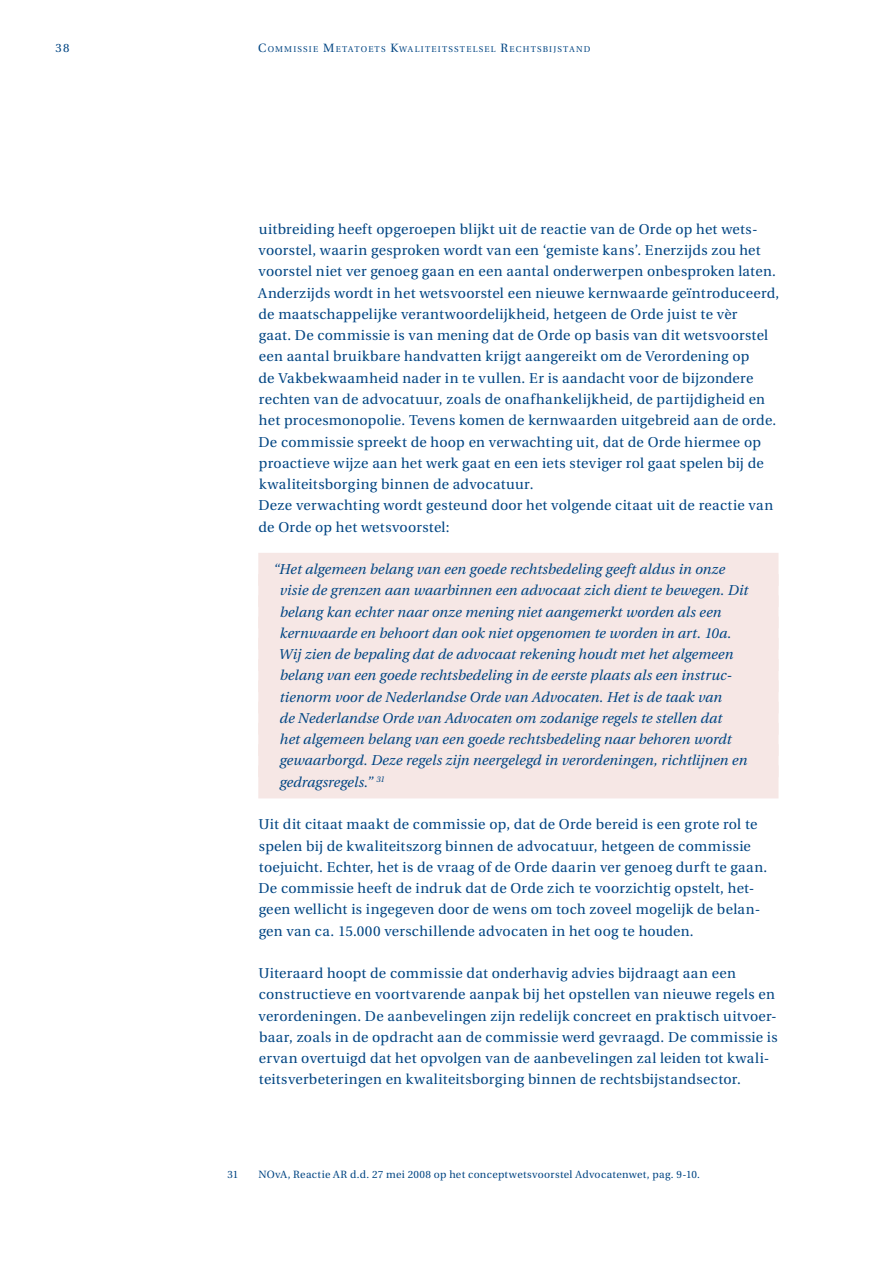
<style>
.page{position:relative;width:893px;height:1263px;background:#fff}
.page>*{position:absolute;margin:0;border:0;box-sizing:border-box;transform-origin:0 0}
.t1{font:14.25px/21.3px "Utopia";letter-spacing:.02em;color:#004583}
.t2{font:italic 14.25px/21.3px "Utopia";letter-spacing:.005em;color:#004583}
.t3{font:12px "Utopia";color:#004583}
.t4{font:10.5px "Utopia";letter-spacing:.03em;color:#004583}
.t5{font:8.4px "Utopia";letter-spacing:.14em;color:#004583}
.s1{font-size:12px}
</style>
<div class="page">
<div style="left:258px;top:553px;width:520px;height:33px;background:#f6e7e5"></div>
<div style="left:258px;top:574px;width:520px;height:33px;background:#f6e7e5"></div>
<div style="left:258px;top:595px;width:520px;height:33px;background:#f6e7e5"></div>
<div style="left:258px;top:617px;width:520px;height:33px;background:#f6e7e5"></div>
<div style="left:258px;top:638px;width:520px;height:33px;background:#f6e7e5"></div>
<div style="left:258px;top:659px;width:520px;height:33px;background:#f6e7e5"></div>
<div style="left:258px;top:680px;width:520px;height:33px;background:#f6e7e5"></div>
<div style="left:258px;top:702px;width:520px;height:33px;background:#f6e7e5"></div>
<div style="left:258px;top:723px;width:520px;height:33px;background:#f6e7e5"></div>
<div style="left:258px;top:744px;width:520px;height:33px;background:#f6e7e5"></div>
<div style="left:258px;top:765px;width:520px;height:33px;background:#f6e7e5"></div>
<p class="t3" style="left:55px;top:42px;width:15px">38</p>
<p class="t5" style="left:258px;top:45px;width:334px"><span class="s1">C</span>OMMISSIE <span class="s1">M</span>ETATOETS <span class="s1">K</span>WALITEITSSTELSEL <span class="s1">R</span>ECHTSBIJSTAND</p>
<p class="t1" style="left:258px;top:219px;width:523px">uitbreiding heeft opgeroepen blijkt uit de reactie van de Orde op het wets&shy;voorstel, waarin gesproken wordt van een ‘gemiste kans’. Enerzijds zou het voorstel niet ver genoeg gaan en een aantal onderwerpen onbesproken laten.<br>Anderzijds wordt in het wetsvoorstel een nieuwe kernwaarde geïntroduceerd, de maatschappelijke verantwoordelijkheid, hetgeen de Orde juist te vèr<br>gaat. De commissie is van mening dat de Orde op basis van dit wetsvoorstel een aantal bruikbare handvatten krijgt aangereikt om de Verordening op<br>de Vakbekwaamheid nader in te vullen. Er is aandacht voor de bijzondere rechten van de advocatuur, zoals de onafhankelijkheid, de partijdigheid en het procesmonopolie. Tevens komen de kernwaarden uitgebreid aan de orde.<br>De commissie spreekt de hoop en verwachting uit, dat de Orde hiermee op proactieve wijze aan het werk gaat en een iets steviger rol gaat spelen bij de kwaliteitsborging binnen de advocatuur.<br>Deze verwachting wordt gesteund door het volgende citaat uit de reactie van de Orde op het wetsvoorstel:</p>
<p class="t2" style="left:279px;top:559px;width:471px;text-indent:-5px">“Het algemeen belang van een goede rechtsbedeling geeft aldus in onze visie de grenzen aan waarbinnen een advocaat zich dient te bewegen. Dit belang kan echter naar onze mening niet aangemerkt worden als een kernwaarde en behoort dan ook niet opgenomen te worden in art. 10a.<br>Wij zien de bepaling dat de advocaat rekening houdt met het algemeen belang van een goede rechtsbedeling in de eerste plaats als een instruc&shy;tienorm voor de Nederlandse Orde van Advocaten. Het is de taak van<br>de Nederlandse Orde van Advocaten om zodanige regels te stellen dat<br>het algemeen belang van een goede rechtsbedeling naar behoren wordt gewaarborgd. Deze regels zijn neergelegd in verordeningen, richtlijnen en gedragsregels.” <sup>31</sup></p>
<p class="t1" style="left:258px;top:814px;width:510px">Uit dit citaat maakt de commissie op, dat de Orde bereid is een grote rol te spelen bij de kwaliteitszorg binnen de advocatuur, hetgeen de commissie toejuicht. Echter, het is de vraag of de Orde daarin ver genoeg durft te gaan.<br>De commissie heeft de indruk dat de Orde zich te voorzichtig opstelt, het&shy;geen wellicht is ingegeven door de wens om toch zoveel mogelijk de belan&shy;gen van ca. 15.000 verschillende advocaten in het oog te houden.</p>
<p class="t1" style="left:258px;top:963px;width:521px">Uiteraard hoopt de commissie dat onderhavig advies bijdraagt aan een constructieve en voortvarende aanpak bij het opstellen van nieuwe regels en verordeningen. De aanbevelingen zijn redelijk concreet en praktisch uitvoer&shy;baar, zoals in de opdracht aan de commissie werd gevraagd. De commissie is ervan overtuigd dat het opvolgen van de aanbevelingen zal leiden tot kwali&shy;teitsverbeteringen en kwaliteitsborging binnen de rechtsbijstandsector.</p>
<p class="t4" style="left:227px;top:1168px;width:12px">31</p>
<p class="t4" style="left:258px;top:1168px;width:443px">NOvA, Reactie AR d.d. 27 mei 2008 op het conceptwetsvoorstel Advocatenwet, pag. 9-10.</p>
</div>
